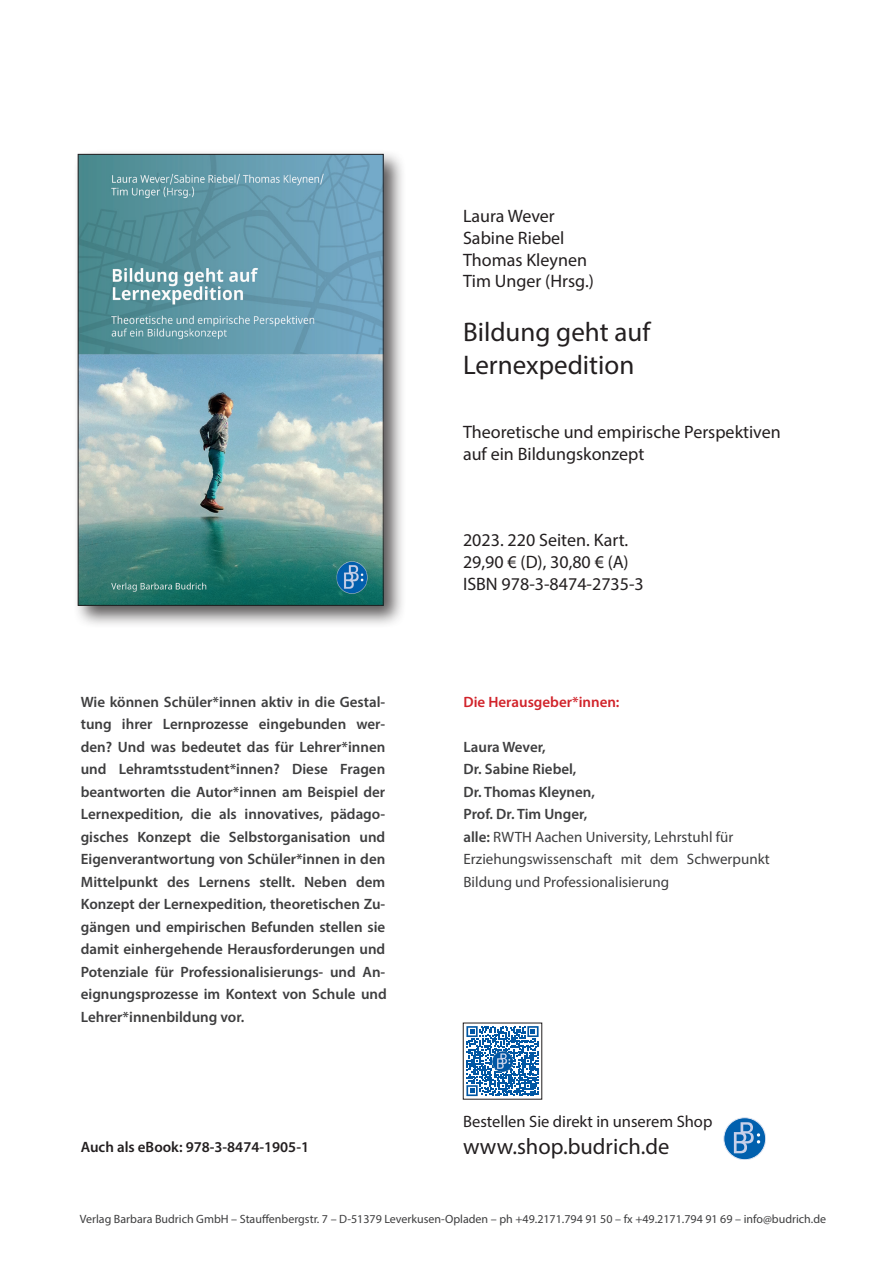
<style>
.page{position:relative;width:893px;height:1263px;background:#fff}
.page>*{position:absolute;margin:0;border:0;box-sizing:border-box;transform-origin:0 0}
.t1{font:27px "Myriad Pro";color:#231f20}
.t2{font:22.5px "Myriad Pro";color:#231f20}
.t3{font:18px "Myriad Pro";color:#231f20}
.t4{font:16.5px "Myriad Pro";color:#231f20}
.t5{font:600 15px/22.5px "Myriad Pro";color:#3e3e3f;text-align:justify}
.t6{font:15px/22.5px "Myriad Pro";color:#3e3e3f}
.t7{font:600 15px "Myriad Pro";color:#231f20}
.t8{font:600 15px "Myriad Pro";color:#d1232a}
.t9{font:12px "Myriad Pro";color:#3e3e3f}
.s1{font-weight:600}
</style>
<div class="page">
<div style="left:73px;top:149px;width:333px;height:480px;background:#231f20;opacity:.75"></div>
<img style="left:80px;top:156px;width:301px;height:447px">
<div style="left:78px;top:154px;width:305px;height:451px;border:1px solid #231f20"></div>
<svg style="left:724px;top:1118px;width:42px;height:42px"></svg>
<div style="left:723px;top:1117px;width:43px;height:43px;border:1px solid #e0e6f3;border-radius:50%"></div>
<svg style="left:734px;top:1122px;width:26px;height:31px"></svg>
<svg style="left:466px;top:1026px;width:73px;height:70px"></svg>
<img style="left:492px;top:1051px;width:21px;height:20px">
<p class="t3" style="left:463px;top:205px;width:93px">Laura Wever</p>
<p class="t3" style="left:463px;top:227px;width:103px">Sabine Riebel</p>
<p class="t3" style="left:463px;top:248px;width:126px">Thomas Kleynen</p>
<p class="t3" style="left:463px;top:270px;width:132px">Tim Unger (Hrsg.)</p>
<p class="t1" style="left:463px;top:315px;width:189px">Bildung geht auf</p>
<p class="t1" style="left:463px;top:348px;width:173px">Lernexpedition</p>
<p class="t3" style="left:463px;top:421px;width:319px">Theoretische und empirische Perspektiven</p>
<p class="t3" style="left:463px;top:443px;width:183px">auf ein Bildungskonzept</p>
<p class="t5" style="left:81px;top:690px;width:308px">Wie können Schüler*innen aktiv in die Gestal&shy;tung ihrer Lernprozesse eingebunden wer&shy;den? Und was bedeutet das für Lehrer*innen und Lehramtsstudent*innen? Diese Fragen beantworten die Autor*innen am Beispiel der Lernexpedition, die als innovatives, pädago&shy;gisches Konzept die Selbstorganisation und Eigenverantwortung von Schüler*innen in den Mittelpunkt des Lernens stellt. Neben dem Konzept der Lernexpedition, theoretischen Zu&shy;gängen und empirischen Befunden stellen sie damit einhergehende Herausforderungen und Potenziale für Professionalisierungs- und An&shy;eignungsprozesse im Kontext von Schule und Lehrer*innenbildung vor.</p>
<p class="t7" style="left:81px;top:1138px;width:230px">Auch als eBook: 978-3-8474-1905-1</p>
<p class="t3" style="left:463px;top:529px;width:167px">2023. 220 Seiten. Kart.</p>
<p class="t3" style="left:463px;top:551px;width:167px">29,90 € (D), 30,80 € (A)</p>
<p class="t3" style="left:463px;top:572px;width:182px">ISBN 978-3-8474-2735-3</p>
<p class="t8" style="left:463px;top:692px;width:158px">Die Herausgeber*innen:</p>
<p class="t5" style="left:463px;top:735px;width:84px">Laura Wever,</p>
<p class="t5" style="left:463px;top:757px;width:114px">Dr. Sabine Riebel,</p>
<p class="t5" style="left:463px;top:780px;width:133px">Dr. Thomas Kleynen,</p>
<p class="t5" style="left:463px;top:802px;width:125px">Prof. Dr. Tim Unger,</p>
<p class="t6" style="left:463px;top:825px;width:271px"><span class="s1">alle:</span> RWTH Aachen University, Lehrstuhl für</p>
<p class="t6" style="left:463px;top:847px;width:308px">Erziehungswissenschaft mit dem Schwerpunkt<br>Bildung und Professionalisierung</p>
<p class="t4" style="left:463px;top:1111px;width:251px">Bestellen Sie direkt in unserem Shop</p>
<p class="t2" style="left:463px;top:1132px;width:208px">www.shop.budrich.de</p>
<p class="t9" style="left:80px;top:1212px;width:748px">Verlag Barbara Budrich GmbH – Stauffenbergstr. 7 – D-51379 Leverkusen-Opladen – ph +49.2171.794 91 50 – fx +49.2171.794 91 69 – info@budrich.de</p>
</div>
